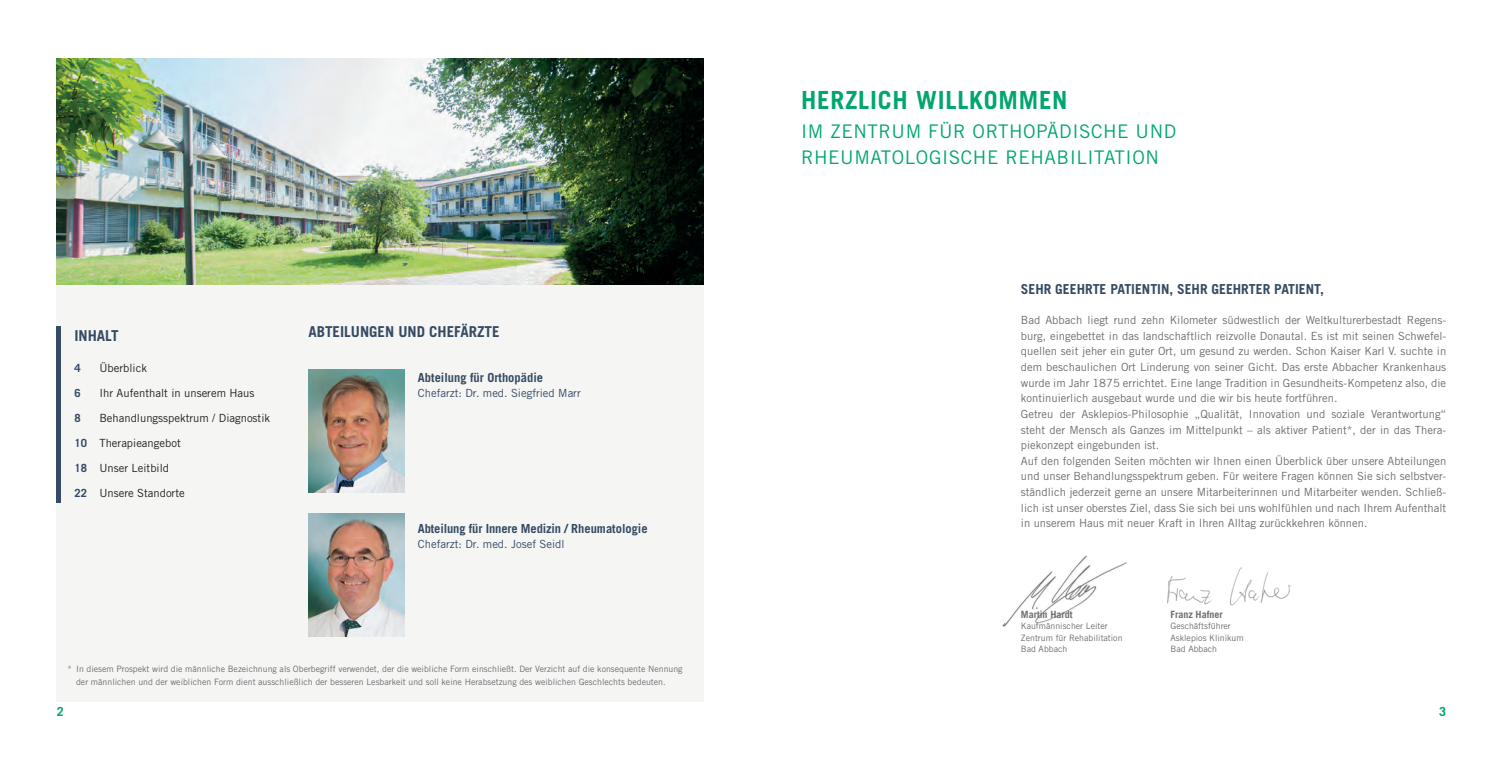
<style>
.page{position:relative;width:1503px;height:759px;background:#fff}
.page>*{position:absolute;margin:0;border:0;box-sizing:border-box;transform-origin:0 0}
.Überschrift{font:700 25px "Trade Gothic LT Std";letter-spacing:.03em;color:#00a66e}
.t1{font:18.75px/26.2px "Trade Gothic LT Std";letter-spacing:.03em;color:#00a66e}
.Zwischenüberschrift{font:700 15px "Trade Gothic LT Std";color:#354a63}
.t2{font:700 13.75px "Trade Gothic LT Std";color:#354a63}
.Zwischentitel{font:700 12.5px "Trade Gothic LT Std";color:#354a63}
.t3{font:700 12.5px "Trade Gothic LT Std";color:#00a66e}
.t4{font:11.25px/15.6px "Trade Gothic LT Std";color:#6c6d70;text-align:justify}
.Zwischenüberschrift-2{font:11.25px "Trade Gothic LT Std";color:#231f20}
.Zwischentitel-2{font:11.25px "Trade Gothic LT Std";color:#354a63}
.Zwischenüberschrift-3{font:700 11.25px "Trade Gothic LT Std";color:#354a63}
.t5{font:700 10px "Trade Gothic LT Std";color:#6c6d70}
.t6{font:8.75px/12.5px "Trade Gothic LT Std";color:#6c6d70}
.s1{font-weight:700;color:#354a63}
</style>
<div class="page">
<img style="left:1002px;top:555px;width:125px;height:72px">
<img style="left:1167px;top:567px;width:124px;height:39px">
<div style="left:57px;top:283px;width:647px;height:419px;background:#f5f5f4"></div>
<img style="left:308px;top:369px;width:96px;height:123px">
<img style="left:308px;top:513px;width:96px;height:123px">
<img style="left:57px;top:58px;width:647px;height:226px">
<hr style="left:57px;top:326px;width:4px;height:176px;background:#354a63">
<p class="Zwischenüberschrift" style="left:74px;top:326px;width:46px">INHALT</p>
<p class="Zwischenüberschrift-3" style="left:74px;top:361px;width:8px">4</p>
<p class="Zwischenüberschrift-2" style="left:99px;top:361px;width:49px">Überblick</p>
<p class="Zwischenüberschrift-3" style="left:74px;top:386px;width:8px">6</p>
<p class="Zwischenüberschrift-2" style="left:99px;top:386px;width:156px">Ihr Aufenthalt in unserem Haus</p>
<p class="Zwischenüberschrift-3" style="left:74px;top:411px;width:8px">8</p>
<p class="Zwischenüberschrift-2" style="left:99px;top:411px;width:172px">Behandlungsspektrum / Diagnostik</p>
<p class="Zwischenüberschrift-2" style="left:74px;top:436px;width:108px"><span class="s1">10</span> Therapieangebot</p>
<p class="Zwischenüberschrift-2" style="left:74px;top:461px;width:96px"><span class="s1">18</span> Unser Leitbild</p>
<p class="Zwischenüberschrift-2" style="left:74px;top:486px;width:112px"><span class="s1">22</span> Unsere Standorte</p>
<p class="Zwischenüberschrift" style="left:308px;top:323px;width:193px">ABTEILUNGEN UND CHEFÄRZTE</p>
<p class="Zwischentitel" style="left:418px;top:370px;width:127px">Abteilung für Orthopädie</p>
<p class="Zwischentitel-2" style="left:418px;top:386px;width:164px">Chefarzt: Dr. med. Siegfried Marr</p>
<p class="Zwischentitel" style="left:418px;top:520px;width:231px">Abteilung für Innere Medizin / Rheumatologie</p>
<p class="Zwischentitel-2" style="left:418px;top:536px;width:148px">Chefarzt: Dr. med. Josef Seidl</p>
<p class="t6" style="left:76px;top:662px;width:608px;text-indent:-9px">* In diesem Prospekt wird die männliche Bezeichnung als Oberbegriff verwendet, der die weibliche Form einschließt. Der Verzicht auf die konsequente Nennung der männlichen und der weiblichen Form dient ausschließlich der besseren Lesbarkeit und soll keine Herabsetzung des weiblichen Geschlechts bedeuten.</p>
<p class="t3" style="left:57px;top:703px;width:8px">2</p>
<p class="Überschrift" style="left:801px;top:85px;width:268px">HERZLICH WILLKOMMEN</p>
<p class="t1" style="left:801px;top:118px;width:377px">IM ZENTRUM FÜR ORTHOPÄDISCHE UND<br>RHEUMATOLOGISCHE REHABILITATION</p>
<p class="t2" style="left:1020px;top:280px;width:304px">SEHR GEEHRTE PATIENTIN, SEHR GEEHRTER PATIENT,</p>
<p class="t4" style="left:1020px;top:312px;width:427px">Bad Abbach liegt rund zehn Kilometer südwestlich der Weltkulturerbestadt Regens&shy;burg, eingebettet in das landschaftlich reizvolle Donautal. Es ist mit seinen Schwefel&shy;quellen seit jeher ein guter Ort, um gesund zu werden. Schon Kaiser Karl V. suchte in dem beschaulichen Ort Linderung von seiner Gicht. Das erste Abbacher Krankenhaus wurde im Jahr 1875 errichtet. Eine lange Tradition in Gesundheits-Kompetenz also, die kontinuierlich ausgebaut wurde und die wir bis heute fortführen.</p>
<p class="t4" style="left:1020px;top:406px;width:427px">Getreu der Asklepios-Philosophie „Qualität, Innovation und soziale Verantwortung“ steht der Mensch als Ganzes im Mittelpunkt – als aktiver Patient*, der in das Thera&shy;piekonzept eingebunden ist.</p>
<p class="t4" style="left:1020px;top:452px;width:427px">Auf den folgenden Seiten möchten wir Ihnen einen Überblick über unsere Abteilungen und unser Behandlungsspektrum geben. Für weitere Fragen können Sie sich selbstver&shy;ständlich jederzeit gerne an unsere Mitarbeiterinnen und Mitarbeiter wenden. Schließ&shy;lich ist unser oberstes Ziel, dass Sie sich bei uns wohlfühlen und nach Ihrem Aufenthalt in unserem Haus mit neuer Kraft in Ihren Alltag zurückkehren können.</p>
<p class="t5" style="left:1020px;top:608px;width:53px">Martin Hardt</p>
<p class="t6" style="left:1020px;top:619px;width:88px">Kaufmännischer Leiter</p>
<p class="t6" style="left:1020px;top:631px;width:103px">Zentrum für Rehabilitation</p>
<p class="t6" style="left:1020px;top:642px;width:48px">Bad Abbach</p>
<p class="t5" style="left:1170px;top:608px;width:54px">Franz Hafner</p>
<p class="t6" style="left:1170px;top:619px;width:62px">Geschäftsführer</p>
<p class="t6" style="left:1170px;top:631px;width:75px">Asklepios Klinikum</p>
<p class="t6" style="left:1170px;top:642px;width:48px">Bad Abbach</p>
<p class="t3" style="left:1439px;top:703px;width:8px">3</p>
</div>
